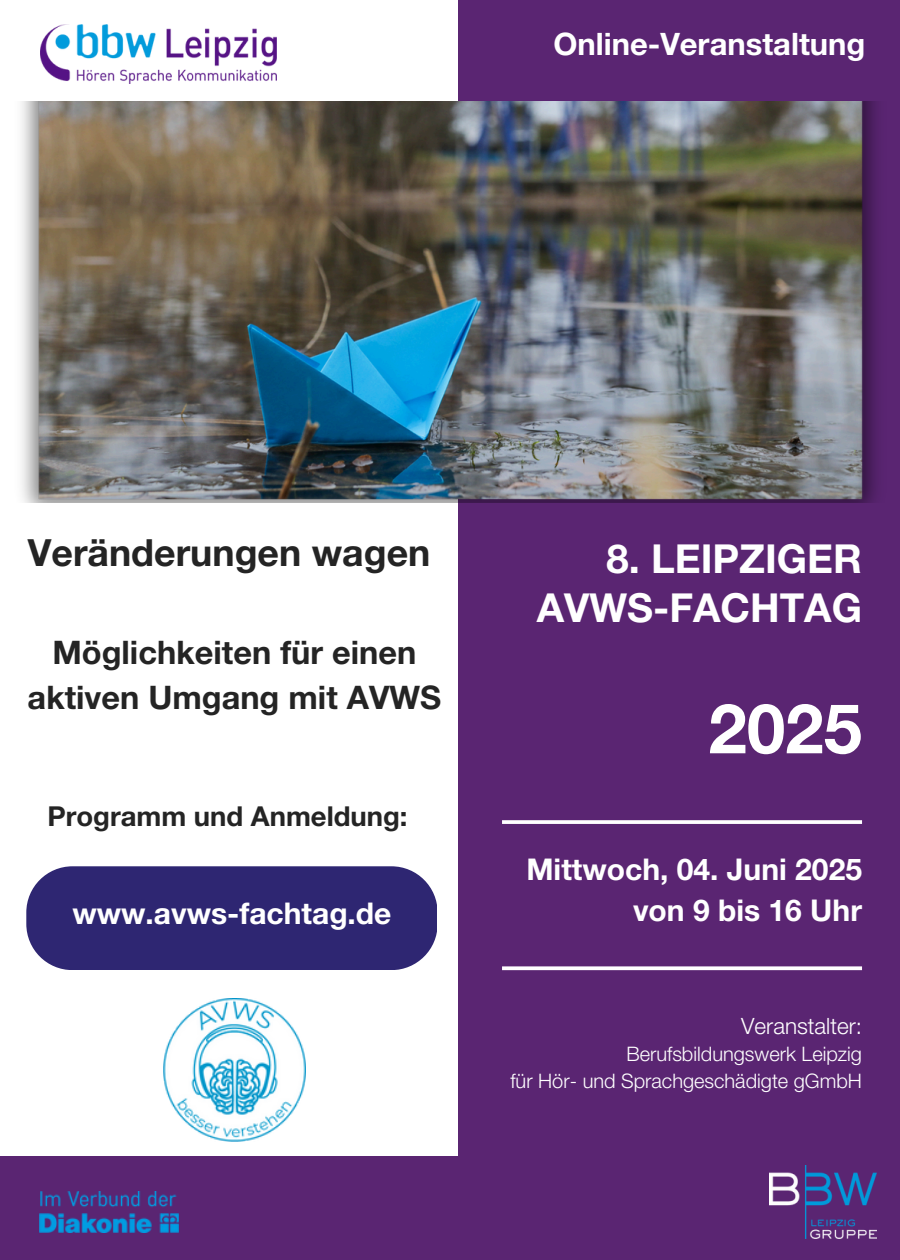
<style>
.page{position:relative;width:900px;height:1260px;background:#fff}
.page>*{position:absolute;margin:0;border:0;box-sizing:border-box;transform-origin:0 0}
.t1{font:700 69px "Helvetica Neue LT Std";color:#fff}
.t2{font:700 40px/48.8px "Helvetica Neue LT Std";color:#fff;text-align:right}
.t3{font:700 37.5px "Helvetica Neue LT Std";color:#242424}
.t4{font:700 32.5px/45px "Helvetica Neue LT Std";color:#242424;text-align:center}
.t5{font:700 31px "Helvetica Neue LT Std";color:#fff}
.t6{font:700 30px/41.2px "Helvetica Neue LT Std";color:#fff;text-align:right}
.t7{font:700 27.5px "Helvetica Neue LT Std";color:#242424}
.t8{font:300 22.5px "Helvetica Neue LT Std";color:#fff}
.t9{font:300 20px "Helvetica Neue LT Std";color:#fff}
</style>
<div class="page">
<div style="left:459px;top:0;width:441px;height:1202px;background:#5a2572"></div>
<img style="left:21px;top:101px;width:855px;height:401px">
<div style="left:0;top:1157px;width:900px;height:103px;background:#5a2572"></div>
<svg style="left:502px;top:966px;width:360px;height:4px"></svg>
<img style="left:39px;top:1191px;width:139px;height:42px">
<img style="left:40px;top:25px;width:236px;height:58px">
<svg style="left:502px;top:820px;width:360px;height:4px"></svg>
<div style="left:26px;top:866px;width:411px;height:103px;background:#2e2672;border-radius:46px"></div>
<img style="left:163px;top:999px;width:143px;height:142px">
<img style="left:769px;top:1165px;width:107px;height:73px">
<p class="t5" style="left:553px;top:33px;width:314px">Online-Veranstaltung</p>
<p class="t3" style="left:28px;top:539px;width:404px">Veränderungen wagen</p>
<p class="t4" style="left:27px;top:634px;width:415px">Möglichkeiten für einen aktiven Umgang mit AVWS</p>
<p class="t7" style="left:47px;top:806px;width:362px">Programm und Anmeldung:</p>
<p class="t6" style="left:72px;top:897px;width:321px">www.avws-fachtag.de</p>
<p class="t2" style="left:537px;top:540px;width:327px">8. LEIPZIGER<br>AVWS-FACHTAG</p>
<h2 class="t1" style="left:709px;top:704px;width:155px">2025</h2>
<h1 class="t6" style="left:526px;top:853px;width:337px">Mittwoch, 04. Juni 2025 von 9 bis 16 Uhr</h1>
<p class="t8" style="left:741px;top:1018px;width:122px">Veranstalter:</p>
<h4 class="t9" style="left:626px;top:1047px;width:237px">Berufsbildungswerk Leipzig</h4>
<p class="t9" style="left:510px;top:1074px;width:353px">für Hör- und Sprachgeschädigte gGmbH</p>
</div>
